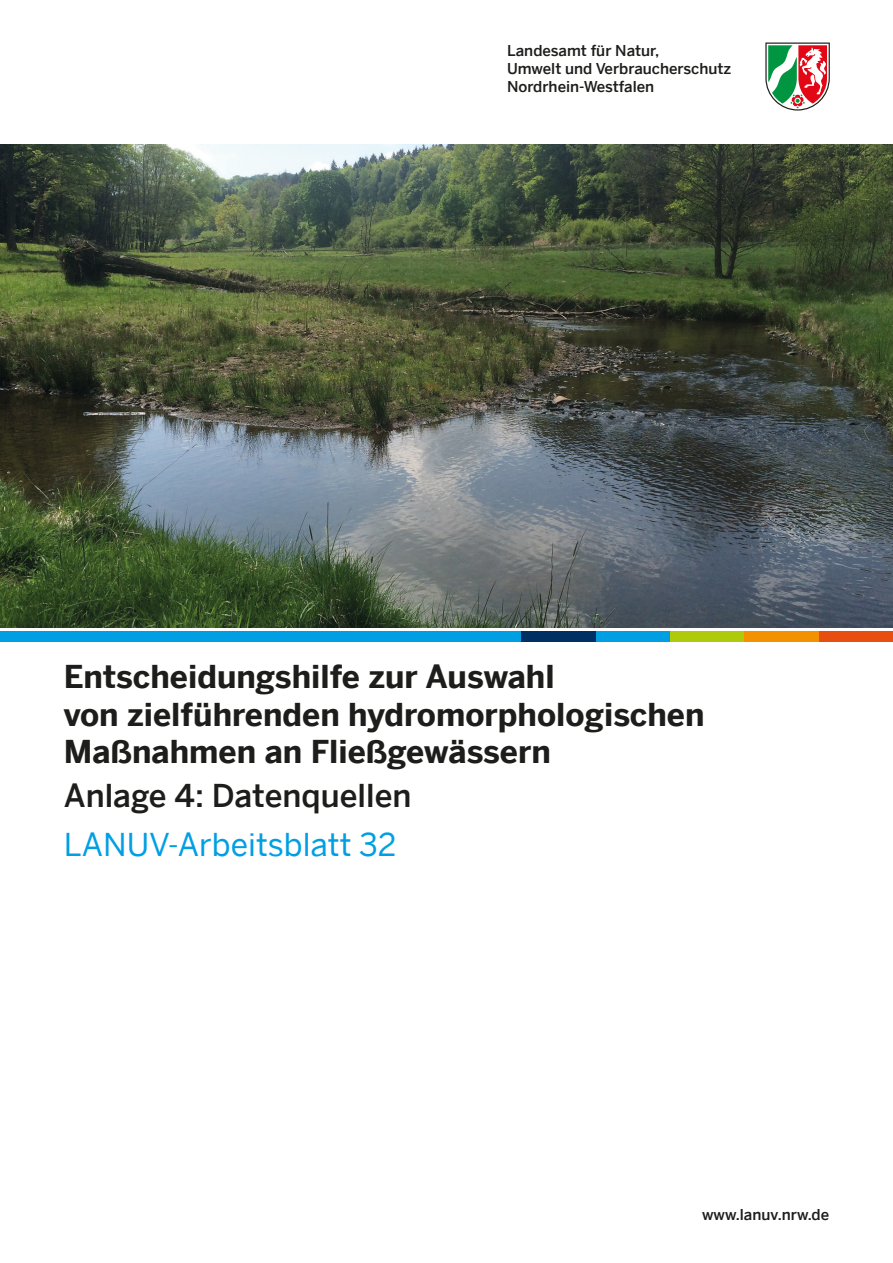
<style>
.page{position:relative;width:893px;height:1263px;background:#fff}
.page>*{position:absolute;margin:0;border:0;box-sizing:border-box;transform-origin:0 0}
.t1{font:700 31.5px/37.5px "Benton Sans";color:#1d1d1b}
.t2{font:500 31.5px "Benton Sans";color:#1d1d1b}
.t3{font:31.5px "Benton Sans";color:#009fe3}
.t4{font:500 15px/18px "Benton Sans";color:#1d1d1b}
</style>
<div class="page">
<svg style="left:765px;top:43px;width:65px;height:68px"></svg>
<div style="left:0;top:631px;width:523px;height:11px;background:#009fe3"></div>
<div style="left:819px;top:631px;width:74px;height:11px;background:#e84e0f"></div>
<div style="left:744px;top:631px;width:75px;height:11px;background:#f39200"></div>
<div style="left:670px;top:631px;width:74px;height:11px;background:#afca0b"></div>
<div style="left:595px;top:631px;width:75px;height:11px;background:#009fe3"></div>
<div style="left:521px;top:631px;width:74px;height:11px;background:#003063"></div>
<img style="left:0;top:145px;width:893px;height:482px">
<p class="t4" style="left:507px;top:42px;width:226px">Landesamt für Natur,<br>Umwelt und Verbraucherschutz<br>Nordrhein-Westfalen</p>
<p class="t1" style="left:64px;top:657px;width:642px">Entscheidungshilfe zur Auswahl<br>von zielführenden hydromorphologischen<br>Maßnahmen an Fließgewässern</p>
<p class="t2" style="left:64px;top:776px;width:349px">Anlage 4: Datenquellen</p>
<p class="t3" style="left:64px;top:826px;width:334px">LANUV-Arbeitsblatt 32</p>
<p class="t4" style="left:702px;top:1206px;width:129px">www.lanuv.nrw.de</p>
</div>
